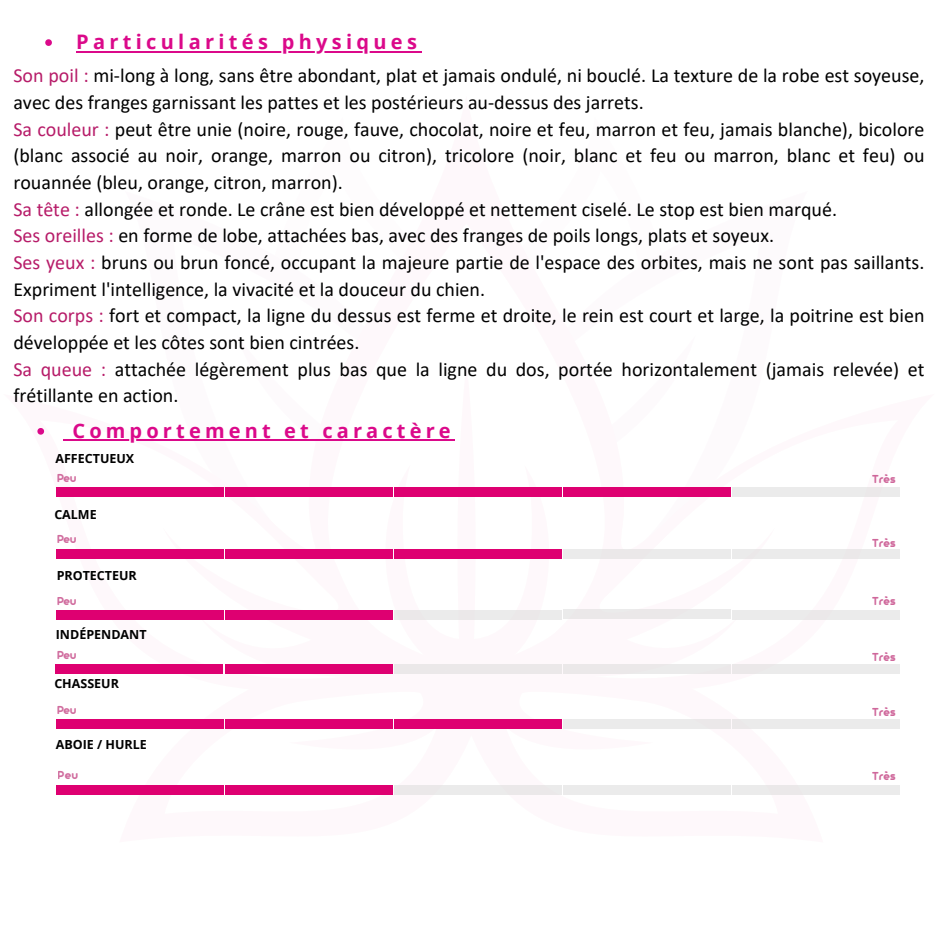
<style>
.page{position:relative;width:938px;height:938px;background:#fff}
.page>*{position:absolute;margin:0;border:0;box-sizing:border-box;transform-origin:0 0}
.t1{font:20px/26.8px "Calibri";color:#000}
.t2{font:700 20px "Open Sans";letter-spacing:.215em;color:#db098a}
.t3{font:700 12.5px "Open Sans";color:#000}
.t4{font:700 12.5px "Arista Pro";color:#b71c69}
.s1{color:#b71c69}
</style>
<div class="page">
<svg style="left:549px;top:487px;width:351px;height:187px"></svg>
<svg style="left:572px;top:508px;width:109px;height:101px"></svg>
<svg style="left:38px;top:430px;width:347px;height:244px"></svg>
<svg style="left:256px;top:508px;width:110px;height:101px"></svg>
<div style="left:457px;top:361px;width:18px;height:358px;background:#fef8fb;border-radius:50%"></div>
<svg style="left:385px;top:487px;width:164px;height:180px"></svg>
<svg style="left:119px;top:667px;width:329px;height:128px"></svg>
<svg style="left:448px;top:667px;width:375px;height:128px"></svg>
<svg style="left:45px;top:39px;width:7px;height:7px"></svg>
<hr style="left:76px;top:51px;width:345px;height:2px;background:#db098a">
<div style="left:56px;top:487px;width:167px;height:9px;background:#de0071"></div>
<div style="left:225px;top:487px;width:167px;height:9px;background:#de0071"></div>
<div style="left:394px;top:487px;width:167px;height:9px;background:#de0071"></div>
<div style="left:56px;top:549px;width:167px;height:10px;background:#de0071"></div>
<div style="left:225px;top:549px;width:167px;height:10px;background:#de0071"></div>
<div style="left:56px;top:609px;width:167px;height:10px;background:#de0071"></div>
<div style="left:225px;top:609px;width:167px;height:10px;background:#de0071"></div>
<div style="left:394px;top:609px;width:167px;height:10px;background:#ebebeb"></div>
<div style="left:56px;top:664px;width:167px;height:9px;background:#de0071"></div>
<div style="left:56px;top:719px;width:167px;height:9px;background:#de0071"></div>
<div style="left:57px;top:785px;width:167px;height:9px;background:#de0071"></div>
<div style="left:225px;top:785px;width:167px;height:9px;background:#de0071"></div>
<div style="left:394px;top:785px;width:167px;height:9px;background:#ebe8e9"></div>
<svg style="left:37px;top:428px;width:7px;height:6px"></svg>
<svg style="left:63px;top:439px;width:9px;height:2px"></svg>
<hr style="left:72px;top:439px;width:383px;height:2px;background:#db098a">
<div style="left:225px;top:664px;width:167px;height:9px;background:#de0071"></div>
<div style="left:394px;top:664px;width:167px;height:9px;background:#ebe8e9"></div>
<div style="left:563px;top:487px;width:167px;height:9px;background:#de0071"></div>
<div style="left:732px;top:487px;width:167px;height:9px;background:#ebebeb"></div>
<div style="left:394px;top:549px;width:167px;height:10px;background:#de0071"></div>
<div style="left:563px;top:549px;width:167px;height:10px;background:#ebebeb"></div>
<div style="left:732px;top:549px;width:167px;height:10px;background:#ebebeb"></div>
<div style="left:563px;top:609px;width:167px;height:10px;background:#ebe8e9"></div>
<div style="left:732px;top:609px;width:167px;height:10px;background:#ebebeb"></div>
<div style="left:563px;top:664px;width:167px;height:9px;background:#ebe8e9"></div>
<div style="left:732px;top:664px;width:167px;height:9px;background:#ebebeb"></div>
<div style="left:225px;top:719px;width:167px;height:9px;background:#de0071"></div>
<div style="left:394px;top:719px;width:167px;height:9px;background:#de0071"></div>
<div style="left:563px;top:719px;width:167px;height:9px;background:#ebebeb"></div>
<div style="left:732px;top:719px;width:167px;height:9px;background:#ebebeb"></div>
<div style="left:563px;top:785px;width:167px;height:9px;background:#ebebeb"></div>
<div style="left:732px;top:785px;width:167px;height:9px;background:#ebebeb"></div>
<p class="t2" style="left:76px;top:28px;width:342px">Particularités physiques</p>
<h1 class="t1" style="left:13px;top:64px;width:912px"><span class="s1">Son poil :</span> mi-long à long, sans être abondant, plat et jamais ondulé, ni bouclé. La texture de la robe est soyeuse, avec des franges garnissant les pattes et les postérieurs au-dessus des jarrets.<br><span class="s1">Sa couleur :</span> peut être unie (noire, rouge, fauve, chocolat, noire et feu, marron et feu, jamais blanche), bicolore (blanc associé au noir, orange, marron ou citron), tricolore (noir, blanc et feu ou marron, blanc et feu) ou rouannée (bleu, orange, citron, marron).<br><span class="s1">Sa tête :</span> allongée et ronde. Le crâne est bien développé et nettement ciselé. Le stop est bien marqué.<br><span class="s1">Ses oreilles :</span> en forme de lobe, attachées bas, avec des franges de poils longs, plats et soyeux.<br><span class="s1">Ses yeux :</span> bruns ou brun foncé, occupant la majeure partie de l'espace des orbites, mais ne sont pas saillants.<br>Expriment l'intelligence, la vivacité et la douceur du chien.<br><span class="s1">Son corps :</span> fort et compact, la ligne du dessus est ferme et droite, le rein est court et large, la poitrine est bien développée et les côtes sont bien cintrées.<br><span class="s1">Sa queue :</span> attachée légèrement plus bas que la ligne du dos, portée horizontalement (jamais relevée) et frétillante en action.</h1>
<h2 class="t2" style="left:72px;top:416px;width:380px">Comportement et caractère</h2>
<p class="t3" style="left:55px;top:449px;width:80px">AFFECTUEUX</p>
<p class="t4" style="left:56px;top:474px;width:22px">Peu</p>
<p class="t3" style="left:54px;top:506px;width:44px">CALME</p>
<p class="t4" style="left:56px;top:534px;width:22px">Peu</p>
<h2 class="t3" style="left:57px;top:567px;width:82px">PROTECTEUR</h2>
<p class="t4" style="left:56px;top:597px;width:22px">Peu</p>
<p class="t3" style="left:56px;top:626px;width:92px">INDÉPENDANT</p>
<p class="t3" style="left:54px;top:675px;width:66px">CHASSEUR</p>
<p class="t4" style="left:56px;top:651px;width:22px">Peu</p>
<p class="t4" style="left:56px;top:705px;width:22px">Peu</p>
<h2 class="t3" style="left:56px;top:735px;width:93px">ABOIE / HURLE</h2>
<p class="t4" style="left:58px;top:771px;width:22px">Peu</p>
<p class="t4" style="left:872px;top:475px;width:25px">Très</p>
<p class="t4" style="left:872px;top:539px;width:25px">Très</p>
<p class="t4" style="left:872px;top:597px;width:25px">Très</p>
<p class="t4" style="left:872px;top:653px;width:25px">Très</p>
<p class="t4" style="left:872px;top:707px;width:25px">Très</p>
<p class="t4" style="left:872px;top:772px;width:25px">Très</p>
</div>
